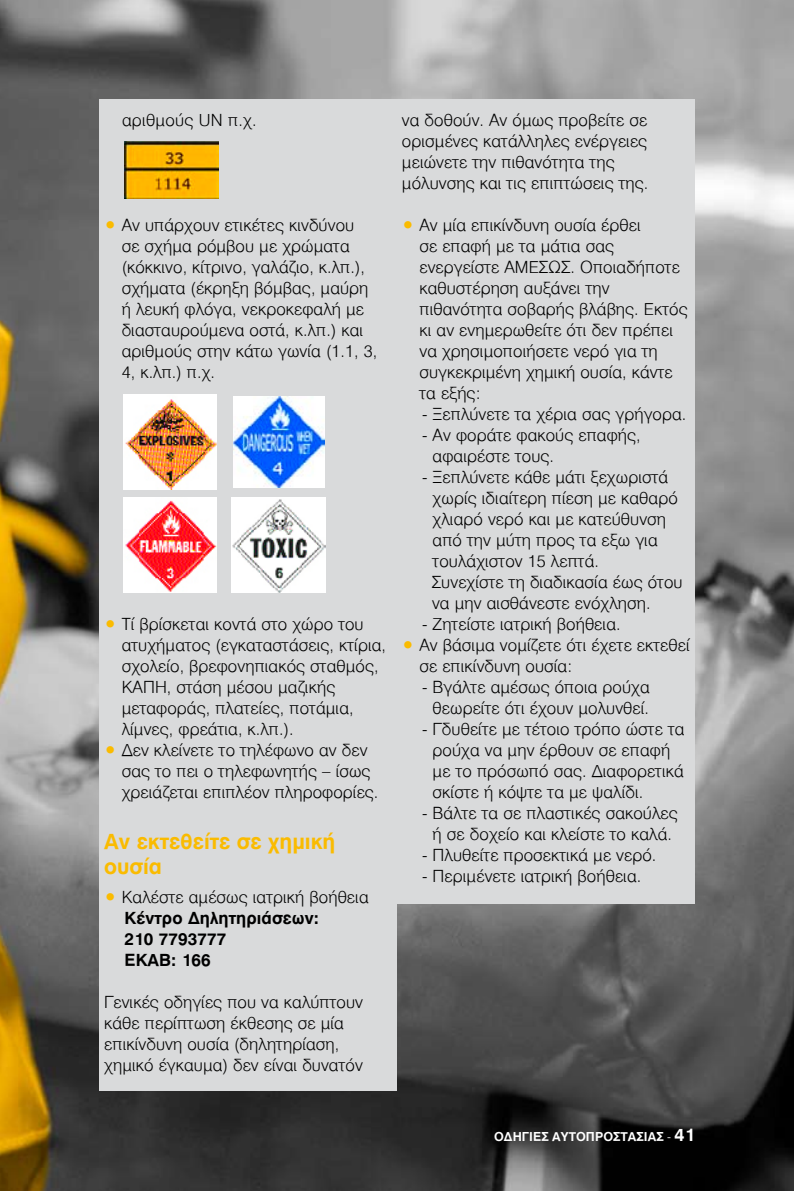
<style>
.page{position:relative;width:794px;height:1191px;background:#fff}
.page>*{position:absolute;margin:0;border:0;box-sizing:border-box;transform-origin:0 0}
.t1{font:21px/25.2px "UB Helvetica Bold";color:#fabb00}
.t2{font:300 16.62px/21px "UB Helvetica";letter-spacing:.005em;color:#000}
.t3{font:16.62px/21px "UB Helvetica Bold";letter-spacing:.005em;color:#000}
.t4{font:12.25px "UB Helvetica Bold";letter-spacing:.005em;color:#fff}
.s1{color:#fabb00}
.s2{font-family:"UB Helvetica";font-weight:300}
.s3{font-size:17.5px}
</style>
<div class="page">
<img style="left:0;top:0;width:794px;height:1191px">
<div style="left:99px;top:99px;width:298px;height:992px;background:#d9dadb"></div>
<div style="left:397px;top:99px;width:297px;height:804px;background:#d9dadb"></div>
<img style="left:125px;top:141px;width:94px;height:58px">
<img style="left:123px;top:394px;width:93px;height:95px">
<img style="left:233px;top:396px;width:91px;height:91px">
<img style="left:123px;top:497px;width:93px;height:95px">
<img style="left:232px;top:497px;width:94px;height:95px">
<p class="t2" style="left:122px;top:109px;width:136px">αριθμούς UN π.χ.</p>
<p class="t2" style="left:122px;top:214px;width:257px;text-indent:-17px"><span class="s1">•</span> Αν υπάρχουν ετικέτες κινδύνου<br>σε σχήμα ρόμβου με χρώματα (κόκκινο, κίτρινο, γαλάζιο, κ.λπ.), σχήματα (έκρηξη βόμβας, μαύρη ή λευκή φλόγα, νεκροκεφαλή με διασταυρούμενα οστά, κ.λπ.) και αριθμούς στην κάτω γωνία (1.1, 3,<br>4, κ.λπ.) π.χ.</p>
<p class="t2" style="left:122px;top:613px;width:266px;text-indent:-17px"><span class="s1">•</span> Τί βρίσκεται κοντά στο χώρο του ατυχήματος (εγκαταστάσεις, κτίρια, σχολείο, βρεφονηπιακός σταθμός,<br>ΚΑΠΗ, στάση μέσου μαζικής μεταφοράς, πλατείες, ποτάμια, λίμνες, φρεάτια, κ.λπ.).</p>
<p class="t2" style="left:122px;top:739px;width:258px;text-indent:-17px"><span class="s1">•</span> Δεν κλείνετε το τηλέφωνο αν δεν σας το πει ο τηλεφωνητής – ίσως χρειάζεται επιπλέον πληροφορίες.</p>
<p class="t1" style="left:104px;top:828px;width:233px">Αν εκτεθείτε σε χημική ουσία</p>
<p class="t2" style="left:104px;top:886px;width:266px"><span class="s1">•</span> Καλέστε αμέσως ιατρική βοήθεια</p>
<p class="t3" style="left:125px;top:907px;width:196px">Κέντρο Δηλητηριάσεων:<br>210 7793777<br>ΕΚΑΒ: 166</p>
<p class="t2" style="left:104px;top:991px;width:260px">Γενικές οδηγίες που να καλύπτουν κάθε περίπτωση έκθεσης σε μία επικίνδυνη ουσία (δηλητηρίαση, χημικό έγκαυμα) δεν είναι δυνατόν</p>
<p class="t2" style="left:402px;top:109px;width:248px">να δοθούν. Αν όμως προβείτε σε ορισμένες κατάλληλες ενέργειες μειώνετε την πιθανότητα της μόλυνσης και τις επιπτώσεις της.</p>
<p class="t2" style="left:419px;top:214px;width:270px;text-indent:-17px"><span class="s1">•</span> Αν μία επικίνδυνη ουσία έρθει<br>σε επαφή με τα μάτια σας ενεργείστε ΑΜΕΣΩΣ. Οποιαδήποτε καθυστέρηση αυξάνει την πιθανότητα σοβαρής βλάβης. Εκτός κι αν ενημερωθείτε ότι δεν πρέπει να χρησιμοποιήσετε νερό για τη συγκεκριμένη χημική ουσία, κάντε τα εξής:</p>
<p class="t2" style="left:422px;top:403px;width:266px">- Ξεπλύνετε τα χέρια σας γρήγορα.</p>
<p class="t2" style="left:433px;top:424px;width:210px;text-indent:-11px">- Αν φοράτε φακούς επαφής, αφαιρέστε τους.</p>
<p class="t2" style="left:432px;top:466px;width:252px;text-indent:-10px">- Ξεπλύνετε κάθε μάτι ξεχωριστά χωρίς ιδιαίτερη πίεση με καθαρό χλιαρό νερό και με κατεύθυνση από την μύτη προς τα εξω για τουλάχιστον 15 λεπτά.<br>Συνεχίστε τη διαδικασία έως ότου να μην αισθάνεστε ενόχληση.</p>
<p class="t2" style="left:422px;top:613px;width:200px">- Ζητείστε ιατρική βοήθεια.</p>
<p class="t2" style="left:419px;top:634px;width:272px;text-indent:-17px"><span class="s1">•</span> Αν βάσιμα νομίζετε ότι έχετε εκτεθεί σε επικίνδυνη ουσία:</p>
<p class="t2" style="left:422px;top:676px;width:229px;text-align:right">- Βγάλτε αμέσως όποια ρούχα θεωρείτε ότι έχουν μολυνθεί.</p>
<p class="t2" style="left:433px;top:718px;width:253px;text-indent:-11px">- Γδυθείτε με τέτοιο τρόπο ώστε τα ρούχα να μην έρθουν σε επαφή με το πρόσωπό σας. Διαφορετικά σκίστε ή κόψτε τα με ψαλίδι.</p>
<p class="t2" style="left:422px;top:802px;width:257px;text-align:center">- Βάλτε τα σε πλαστικές σακούλες ή σε δοχείο και κλείστε το καλά.</p>
<p class="t2" style="left:422px;top:844px;width:236px">- Πλυθείτε προσεκτικά με νερό.</p>
<p class="t2" style="left:422px;top:865px;width:221px">- Περιμένετε ιατρική βοήθεια.</p>
<p class="t4" style="left:494px;top:1129px;width:202px">ΟΔΗΓΙΕΣ ΑΥΤΟΠΡΟΣΤΑΣΙΑΣ <span class="s2">-</span> <span class="s3">41</span></p>
</div>
